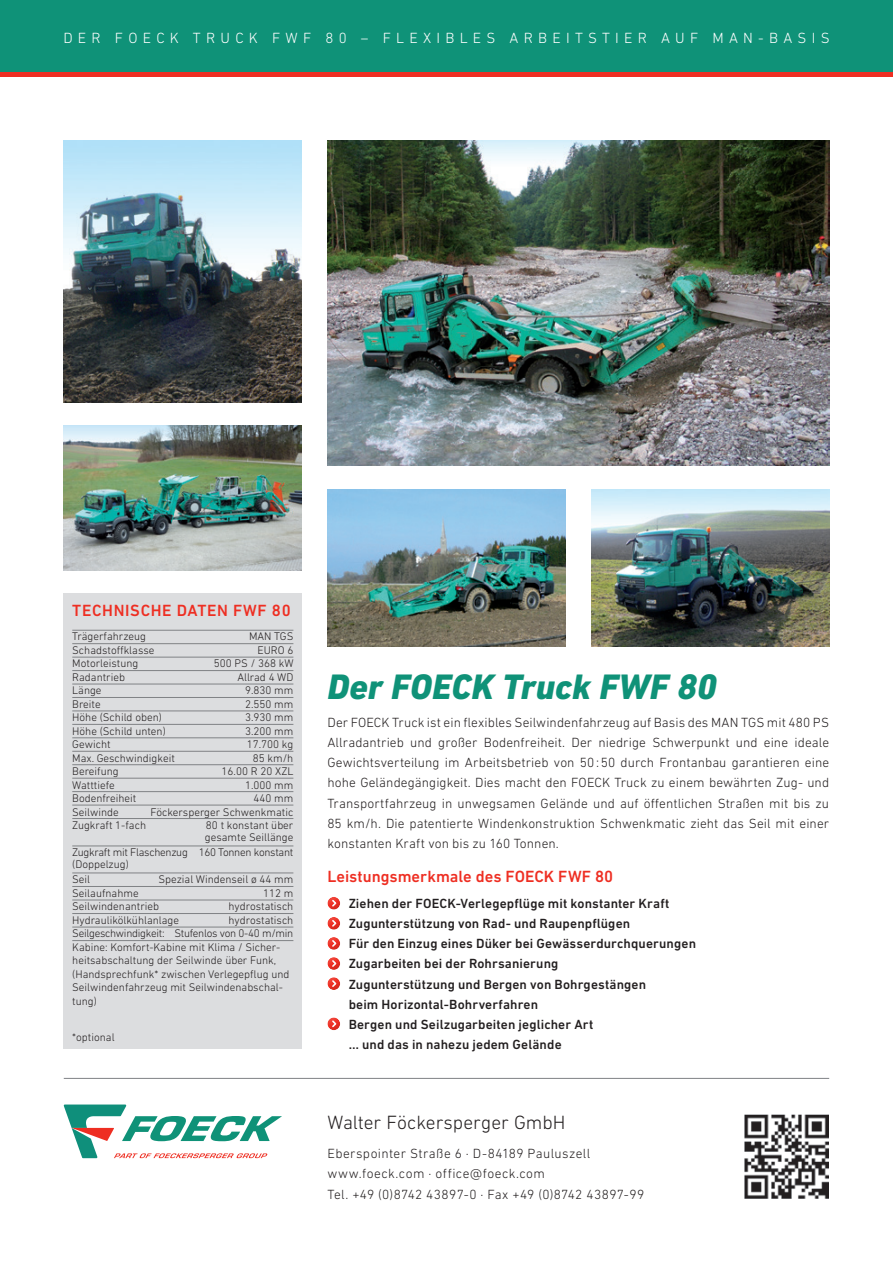
<style>
.page{position:relative;width:893px;height:1263px;background:#fff}
.page>*{position:absolute;margin:0;border:0;box-sizing:border-box;transform-origin:0 0}
.t1{font:italic 800 36px "DIN Next LT Pro";color:#0f9278}
.t2{font:300 19.5px "DIN Next LT Pro";color:#231f20}
.t3{font:500 16.5px "DIN Next LT Pro";letter-spacing:.005em;color:#ee2e22}
.t4{font:500 16.5px "DIN Next LT Pro";letter-spacing:.04em;color:#ee2e22}
.t5{font:300 15px "DIN Next LT Pro";letter-spacing:.35em;color:#fff}
.t6{font:300 13.5px/20.1px "DIN Next LT Pro";letter-spacing:.025em;color:#231f20;text-align:justify}
.t7{font:500 13.5px/20.1px "DIN Next LT Pro";letter-spacing:.01em;color:#231f20}
.t8{font:300 11.25px/13.5px "DIN Next LT Pro";color:#231f20}
.t9{font:300 11.25px/12px "DIN Next LT Pro";letter-spacing:-.025em;color:#231f20}
</style>
<div class="page">
<div style="left:64px;top:594px;width:238px;height:455px;background:#dcdddf"></div>
<div style="left:0;top:0;width:893px;height:72px;background:#0f9278"></div>
<div style="left:0;top:72px;width:893px;height:5px;background:#ee2e22"></div>
<div style="left:326px;top:895px;width:17px;height:12px;background:#fff;opacity:.75"></div>
<div style="left:326px;top:898px;width:17px;height:12px;background:#231f20;opacity:.75"></div>
<div style="left:326px;top:915px;width:17px;height:12px;background:#fff;opacity:.75"></div>
<div style="left:326px;top:918px;width:17px;height:12px;background:#231f20;opacity:.75"></div>
<div style="left:326px;top:935px;width:17px;height:12px;background:#fff;opacity:.75"></div>
<div style="left:326px;top:939px;width:17px;height:11px;background:#231f20;opacity:.75"></div>
<div style="left:326px;top:955px;width:17px;height:12px;background:#fff;opacity:.75"></div>
<div style="left:326px;top:959px;width:17px;height:11px;background:#231f20;opacity:.75"></div>
<div style="left:326px;top:975px;width:17px;height:12px;background:#fff;opacity:.75"></div>
<div style="left:326px;top:979px;width:17px;height:11px;background:#231f20;opacity:.75"></div>
<div style="left:326px;top:1015px;width:17px;height:13px;background:#fff;opacity:.75"></div>
<div style="left:326px;top:1019px;width:17px;height:11px;background:#231f20;opacity:.75"></div>
<img style="left:327px;top:140px;width:502px;height:326px">
<img style="left:64px;top:426px;width:238px;height:144px">
<img style="left:64px;top:140px;width:238px;height:262px">
<img style="left:327px;top:489px;width:239px;height:158px">
<img style="left:591px;top:489px;width:238px;height:158px">
<hr style="left:72px;top:630px;width:221px;height:1px;background:#808285">
<hr style="left:72px;top:846px;width:221px;height:1px;background:#808285">
<hr style="left:72px;top:873px;width:221px;height:1px;background:#808285">
<hr style="left:72px;top:886px;width:221px;height:1px;background:#808285">
<hr style="left:72px;top:900px;width:221px;height:1px;background:#808285">
<hr style="left:72px;top:913px;width:221px;height:1px;background:#808285">
<hr style="left:72px;top:927px;width:221px;height:1px;background:#808285">
<hr style="left:72px;top:940px;width:221px;height:1px;background:#808285">
<hr style="left:64px;top:1078px;width:765px;height:1px;background:#808285">
<hr style="left:72px;top:724px;width:221px;height:1px;background:#808285">
<hr style="left:72px;top:684px;width:221px;height:1px;background:#808285">
<hr style="left:72px;top:657px;width:221px;height:1px;background:#808285">
<hr style="left:72px;top:764px;width:221px;height:1px;background:#808285">
<hr style="left:72px;top:751px;width:221px;height:1px;background:#808285">
<hr style="left:72px;top:805px;width:221px;height:1px;background:#808285">
<hr style="left:72px;top:643px;width:221px;height:1px;background:#808285">
<hr style="left:72px;top:737px;width:221px;height:1px;background:#808285">
<hr style="left:72px;top:791px;width:221px;height:1px;background:#808285">
<hr style="left:72px;top:711px;width:221px;height:1px;background:#808285">
<hr style="left:72px;top:697px;width:221px;height:1px;background:#808285">
<hr style="left:72px;top:670px;width:221px;height:1px;background:#808285">
<hr style="left:72px;top:778px;width:221px;height:1px;background:#808285">
<hr style="left:72px;top:818px;width:221px;height:1px;background:#808285">
<svg style="left:64px;top:1104px;width:218px;height:54px"></svg>
<svg style="left:744px;top:1114px;width:85px;height:85px"></svg>
<img style="left:745px;top:1115px;width:84px;height:83px">
<h3 class="t5" style="left:63px;top:30px;width:768px">DER FOECK TRUCK FWF 80 – FLEXIBLES ARBEITSTIER AUF MAN-BASIS</h3>
<h3 class="t4" style="left:72px;top:601px;width:220px">TECHNISCHE DATEN FWF 80</h3>
<p class="t8" style="left:72px;top:629px;width:75px">Trägerfahrzeug</p>
<p class="t8" style="left:249px;top:629px;width:46px">MAN TGS</p>
<p class="t8" style="left:72px;top:643px;width:84px">Schadstoffklasse</p>
<p class="t8" style="left:257px;top:643px;width:37px">EURO 6</p>
<p class="t8" style="left:72px;top:656px;width:68px">Motorleistung</p>
<p class="t8" style="left:214px;top:656px;width:81px">500 PS / 368 kW</p>
<p class="t8" style="left:72px;top:670px;width:54px">Radantrieb</p>
<p class="t8" style="left:237px;top:670px;width:58px">Allrad 4 WD</p>
<p class="t8" style="left:72px;top:683px;width:31px">Länge</p>
<p class="t8" style="left:245px;top:683px;width:50px">9.830 mm</p>
<p class="t8" style="left:72px;top:697px;width:30px">Breite</p>
<p class="t8" style="left:245px;top:697px;width:50px">2.550 mm</p>
<p class="t8" style="left:72px;top:710px;width:91px">Höhe (Schild oben)</p>
<p class="t8" style="left:245px;top:710px;width:50px">3.930 mm</p>
<p class="t8" style="left:72px;top:724px;width:95px">Höhe (Schild unten)</p>
<p class="t8" style="left:245px;top:724px;width:50px">3.200 mm</p>
<p class="t8" style="left:72px;top:737px;width:40px">Gewicht</p>
<p class="t8" style="left:247px;top:737px;width:48px">17.700 kg</p>
<p class="t8" style="left:72px;top:751px;width:104px">Max. Geschwindigkeit</p>
<p class="t8" style="left:253px;top:751px;width:42px">85 km/h</p>
<p class="t8" style="left:72px;top:764px;width:48px">Bereifung</p>
<p class="t8" style="left:222px;top:764px;width:73px">16.00 R 20 XZL</p>
<p class="t8" style="left:72px;top:778px;width:44px">Watttiefe</p>
<p class="t8" style="left:245px;top:778px;width:50px">1.000 mm</p>
<p class="t8" style="left:72px;top:791px;width:66px">Bodenfreiheit</p>
<p class="t8" style="left:254px;top:791px;width:41px">440 mm</p>
<p class="t8" style="left:72px;top:805px;width:48px">Seilwinde</p>
<p class="t8" style="left:151px;top:805px;width:144px">Föckersperger Schwenkmatic</p>
<p class="t8" style="left:72px;top:818px;width:75px">Zugkraft 1-fach</p>
<p class="t8" style="left:205px;top:819px;width:90px;line-height:12px">80 t konstant über gesamte Seillänge</p>
<p class="t9" style="left:72px;top:846px;width:223px">Zugkraft mit Flaschenzug 160 Tonnen konstant (Doppelzug)</p>
<p class="t8" style="left:72px;top:872px;width:19px">Seil</p>
<p class="t8" style="left:158px;top:872px;width:137px">Spezial Windenseil ø 44 mm</p>
<p class="t8" style="left:72px;top:886px;width:68px">Seilaufnahme</p>
<p class="t8" style="left:263px;top:886px;width:32px">112 m</p>
<p class="t8" style="left:72px;top:899px;width:88px">Seilwindenantrieb</p>
<p class="t8" style="left:229px;top:899px;width:66px">hydrostatisch</p>
<p class="t8" style="left:72px;top:913px;width:108px">Hydraulikölkühlanlage</p>
<p class="t8" style="left:72px;top:913px;width:223px;text-indent:156px">hydrostatisch Seilgeschwindigkeit: Stufenlos von 0-40 m/min Kabine: Komfort-Kabine mit Klima / Sicher&shy;heitsabschaltung der Seilwinde über Funk, (Handsprechfunk* zwischen Verlegepflug und Seilwindenfahrzeug mit Seilwindenabschal&shy;tung)</p>
<p class="t8" style="left:72px;top:1030px;width:44px">*optional</p>
<h1 class="t1" style="left:327px;top:666px;width:391px">Der FOECK Truck FWF 80</h1>
<p class="t6" style="left:327px;top:712px;width:503px">Der FOECK Truck ist ein flexibles Seilwindenfahrzeug auf Basis des MAN TGS mit 480 PS Allradantrieb und großer Bodenfreiheit. Der niedrige Schwerpunkt und eine ideale Gewichtsverteilung im Arbeitsbetrieb von 50:50 durch Frontanbau garantieren eine hohe Geländegängigkeit. Dies macht den FOECK Truck zu einem bewährten Zug- und Transportfahrzeug in unwegsamen Gelände und auf öffentlichen Straßen mit bis zu 85 km/h. Die patentierte Windenkonstruktion Schwenkmatic zieht das Seil mit einer konstanten Kraft von bis zu 160 Tonnen.</p>
<h3 class="t3" style="left:327px;top:867px;width:287px">Leistungsmerkmale des FOECK FWF 80</h3>
<p class="t7" style="left:349px;top:893px;width:349px">Ziehen der FOECK-Verlegepflüge mit konstanter Kraft Zugunterstützung von Rad- und Raupenpflügen<br>Für den Einzug eines Düker bei Gewässerdurchquerungen Zugarbeiten bei der Rohrsanierung<br>Zugunterstützung und Bergen von Bohrgestängen<br>beim Horizontal-Bohrverfahren<br>Bergen und Seilzugarbeiten jeglicher Art<br>… und das in nahezu jedem Gelände</p>
<h2 class="t2" style="left:327px;top:1111px;width:240px">Walter Föckersperger GmbH</h2>
<p class="t6" style="left:327px;top:1143px;width:318px;text-align:left">Eberspointer Straße 6 · D-84189 Pauluszell www.foeck.com · office@foeck.com<br>Tel. +49 (0)8742 43897-0 · Fax +49 (0)8742 43897-99</p>
</div>
